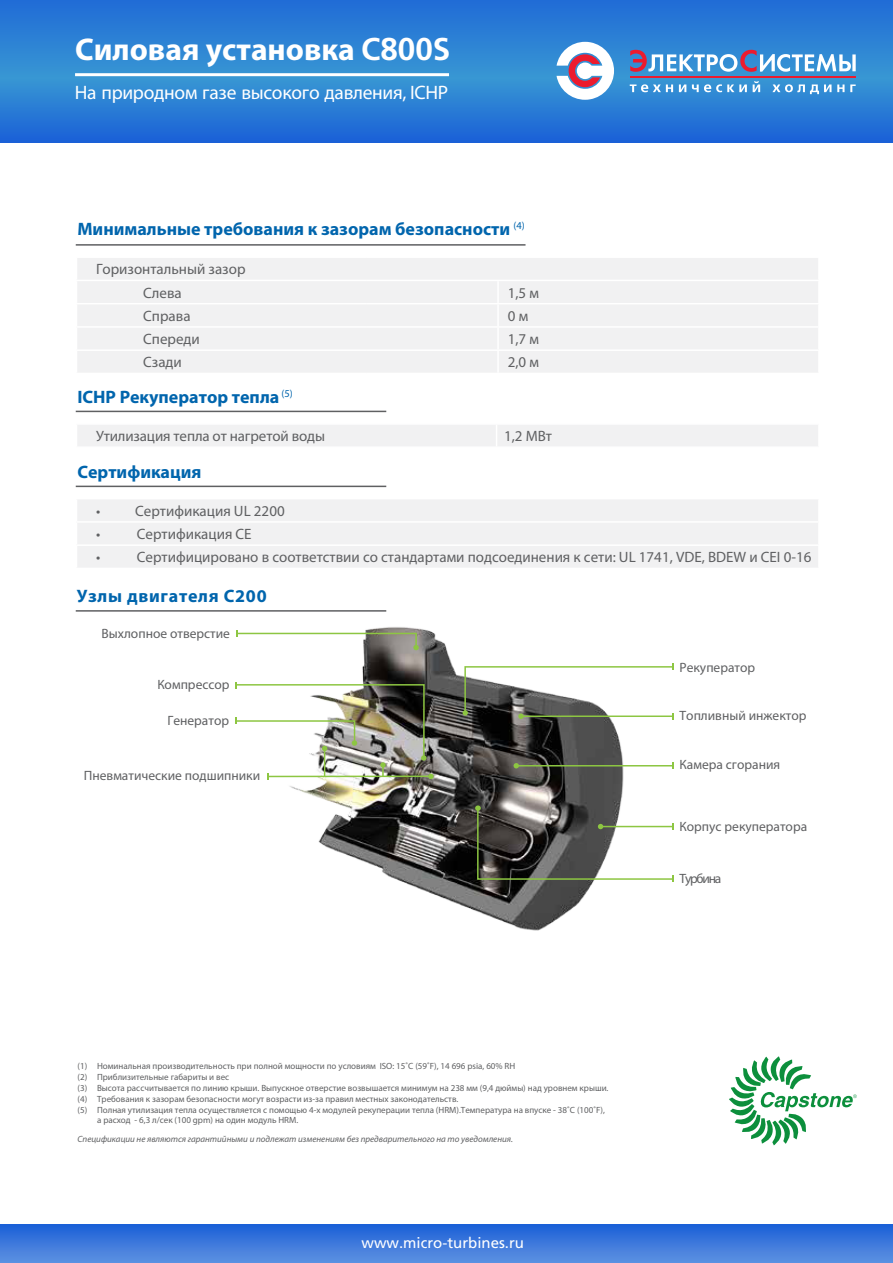
<style>
.page{position:relative;width:893px;height:1263px;background:#fff}
.page>*{position:absolute;margin:0;border:0;box-sizing:border-box;transform-origin:0 0}
.t1{font:700 31.5px "Myriad Pro";color:#fff}
.t2{font:19.5px "Myriad Pro";letter-spacing:-.015em;color:#fff}
.t3{font:700 18px "Myriad Pro";color:#0065ad}
.t4{font:700 18px "Myriad Pro";letter-spacing:.04em;color:#0065ad}
.t5{font:15px/23.2px "Myriad Pro";color:#5f6062}
.t6{font:15px "Frutiger LT Std";color:#fff}
.t7{font:13.5px "Myriad Pro";color:#5f6062}
.t8{font:13.5px "Myriad Pro";letter-spacing:-.09em;color:#5f6062}
.t9{font:10.5px "Myriad Pro";color:#0065ad}
.t10{font:9px "Myriad Pro";color:#5f6062}
.t11{font:italic 9px "Myriad Pro";color:#5f6062}
.s1{font-family:"Frutiger LT Std"}
</style>
<div class="page">
<svg style="left:0;top:0;width:893px;height:143px;background:#2a7cd4"></svg>
<div style="left:0;top:1224px;width:893px;height:39px;background:linear-gradient(to bottom,#1a5fd6,#5f92e1)"></div>
<svg style="left:630px;top:50px;width:226px;height:22px"></svg>
<hr style="left:630px;top:77px;width:226px;height:1px;background:#ec1b2e">
<svg style="left:630px;top:84px;width:43px;height:8px"></svg>
<svg style="left:679px;top:84px;width:7px;height:8px"></svg>
<svg style="left:692px;top:84px;width:55px;height:8px"></svg>
<svg style="left:753px;top:81px;width:7px;height:11px"></svg>
<svg style="left:772px;top:84px;width:59px;height:10px"></svg>
<svg style="left:837px;top:84px;width:7px;height:8px"></svg>
<svg style="left:850px;top:84px;width:6px;height:8px"></svg>
<svg style="left:556px;top:42px;width:58px;height:58px"></svg>
<hr style="left:75px;top:73px;width:374px;height:3px;background:#fff">
<svg style="left:729px;top:1056px;width:128px;height:89px"></svg>
<img style="left:289px;top:627px;width:340px;height:304px">
<div style="left:77px;top:258px;width:741px;height:114px;background:#f1f1f2"></div>
<hr style="left:76px;top:280px;width:290px;height:1px;background:#fff">
<hr style="left:366px;top:280px;width:454px;height:1px;background:#fff">
<hr style="left:497px;top:281px;width:2px;height:22px;background:#fff">
<hr style="left:76px;top:303px;width:290px;height:1px;background:#fff">
<hr style="left:366px;top:303px;width:454px;height:1px;background:#fff">
<hr style="left:497px;top:304px;width:2px;height:22px;background:#fff">
<hr style="left:76px;top:326px;width:290px;height:2px;background:#fff">
<hr style="left:366px;top:326px;width:454px;height:2px;background:#fff">
<hr style="left:497px;top:328px;width:2px;height:21px;background:#fff">
<hr style="left:76px;top:349px;width:290px;height:2px;background:#fff">
<hr style="left:366px;top:349px;width:454px;height:2px;background:#fff">
<hr style="left:497px;top:351px;width:2px;height:22px;background:#fff">
<hr style="left:76px;top:244px;width:449px;height:2px;background:#5f6062">
<svg style="left:236px;top:630px;width:183px;height:20px"></svg>
<svg style="left:475px;top:805px;width:199px;height:77px"></svg>
<hr style="left:516px;top:765px;width:157px;height:1px;background:#8dc642">
<svg style="left:514px;top:763px;width:5px;height:5px"></svg>
<svg style="left:463px;top:664px;width:211px;height:56px"></svg>
<img style="left:235px;top:682px;width:199px;height:98px">
<hr style="left:76px;top:486px;width:310px;height:1px;background:#5f6062">
<hr style="left:76px;top:610px;width:310px;height:2px;background:#5f6062">
<div style="left:76px;top:545px;width:743px;height:23px;background:#f1f1f2"></div>
<div style="left:76px;top:522px;width:743px;height:23px;background:#f1f1f2"></div>
<div style="left:76px;top:499px;width:743px;height:23px;background:#f1f1f2"></div>
<hr style="left:818px;top:499px;width:2px;height:22px;background:#fff">
<hr style="left:76px;top:521px;width:744px;height:2px;background:#fff">
<hr style="left:818px;top:523px;width:2px;height:21px;background:#fff">
<hr style="left:76px;top:544px;width:744px;height:2px;background:#fff">
<svg style="left:76px;top:500px;width:1px;height:67px"></svg>
<hr style="left:818px;top:546px;width:2px;height:22px;background:#fff">
<hr style="left:76px;top:411px;width:310px;height:1px;background:#5f6062">
<div style="left:77px;top:425px;width:741px;height:21px;background:#f1f1f2"></div>
<h1 class="t1" style="left:75px;top:29px;width:377px">Силовая установка <span class="s1">C800S</span></h1>
<h2 class="t2" style="left:75px;top:80px;width:375px">На природном газе высокого давления, ICHP</h2>
<h3 class="t3" style="left:77px;top:217px;width:449px">Минимальные требования к зазорам безопасности <sup>(4)</sup></h3>
<h3 class="t5" style="left:143px;top:258px;width:104px;text-indent:-47px">Горизонтальный зазор<br>Слева</h3>
<h3 class="t5" style="left:508px;top:281px;width:33px">1,5 м</h3>
<h3 class="t5" style="left:143px;top:304px;width:49px">Справа</h3>
<h3 class="t5" style="left:508px;top:304px;width:22px">0 м</h3>
<h3 class="t5" style="left:143px;top:327px;width:58px">Спереди</h3>
<h3 class="t5" style="left:508px;top:327px;width:33px">1,7 м</h3>
<h3 class="t5" style="left:143px;top:351px;width:40px">Сзади</h3>
<h3 class="t5" style="left:508px;top:351px;width:33px">2,0 м</h3>
<p class="t9" style="left:282px;top:387px;width:13px">(5)</p>
<h3 class="t3" style="left:77px;top:385px;width:203px">ICHP Рекуператор тепла</h3>
<h3 class="t5" style="left:96px;top:424px;width:230px">Утилизация тепла от нагретой воды</h3>
<h3 class="t5" style="left:504px;top:424px;width:50px">1,2 МВт</h3>
<h3 class="t3" style="left:77px;top:460px;width:126px">Сертификация</h3>
<h3 class="t5" style="left:96px;top:499px;width:190px">• Сертификация UL 2200 •</h3>
<h3 class="t5" style="left:137px;top:522px;width:116px">Сертификация CE</h3>
<h3 class="t5" style="left:96px;top:545px;width:6px">•</h3>
<h3 class="t5" style="left:137px;top:545px;width:676px">Сертифицировано в соответствии со стандартами подсоединения к сети: UL 1741, VDE, BDEW и CEI 0-16</h3>
<h3 class="t4" style="left:77px;top:584px;width:191px">Узлы двигателя C200</h3>
<h3 class="t7" style="left:102px;top:625px;width:130px">Выхлопное отверстие</h3>
<h3 class="t7" style="left:157px;top:676px;width:74px">Компрессор</h3>
<h3 class="t7" style="left:168px;top:713px;width:63px">Генератор</h3>
<h3 class="t7" style="left:84px;top:767px;width:178px">Пневматические подшипники</h3>
<p class="t10" style="left:78px;top:1061px;width:439px">(1) Номинальная производительность при полной мощности по условиям ISO: 15˚C (59˚F), 14 696 psia, 60% RH</p>
<p class="t10" style="left:78px;top:1071px;width:153px">(2) Приблизительные габариты и вес</p>
<p class="t10" style="left:78px;top:1082px;width:532px">(3) Высота рассчитывается по линию крыши. Выпускное отверстие возвышается минимум на 238 мм (9,4 дюймы) над уровнем крыши.</p>
<p class="t10" style="left:78px;top:1093px;width:382px">(4) Требования к зазорам безопасности могут возрасти из-за правил местных законодательств.</p>
<p class="t10" style="left:78px;top:1104px;width:529px">(5) Полная утилизация тепла осуществляется с помощью 4-х модулей рекуперации тепла (HRM).Температура на впуске - 38˚C (100˚F),</p>
<p class="t10" style="left:97px;top:1115px;width:203px">а расход - 6,3 л/сек (100 gpm) на один модуль HRM.</p>
<p class="t11" style="left:78px;top:1134px;width:437px">Спецификации не являются гарантийными и подлежат изменениям без предварительного на то уведомления.</p>
<h3 class="t6" style="left:362px;top:1234px;width:164px">www.micro-turbines.ru</h3>
<h3 class="t7" style="left:680px;top:659px;width:77px">Рекуператор</h3>
<h3 class="t7" style="left:680px;top:707px;width:128px">Топливный инжектор</h3>
<h3 class="t7" style="left:680px;top:756px;width:102px">Камера сгорания</h3>
<h3 class="t7" style="left:680px;top:818px;width:129px">Корпус рекуператора</h3>
<h3 class="t8" style="left:680px;top:870px;width:43px">Турбина</h3>
</div>
